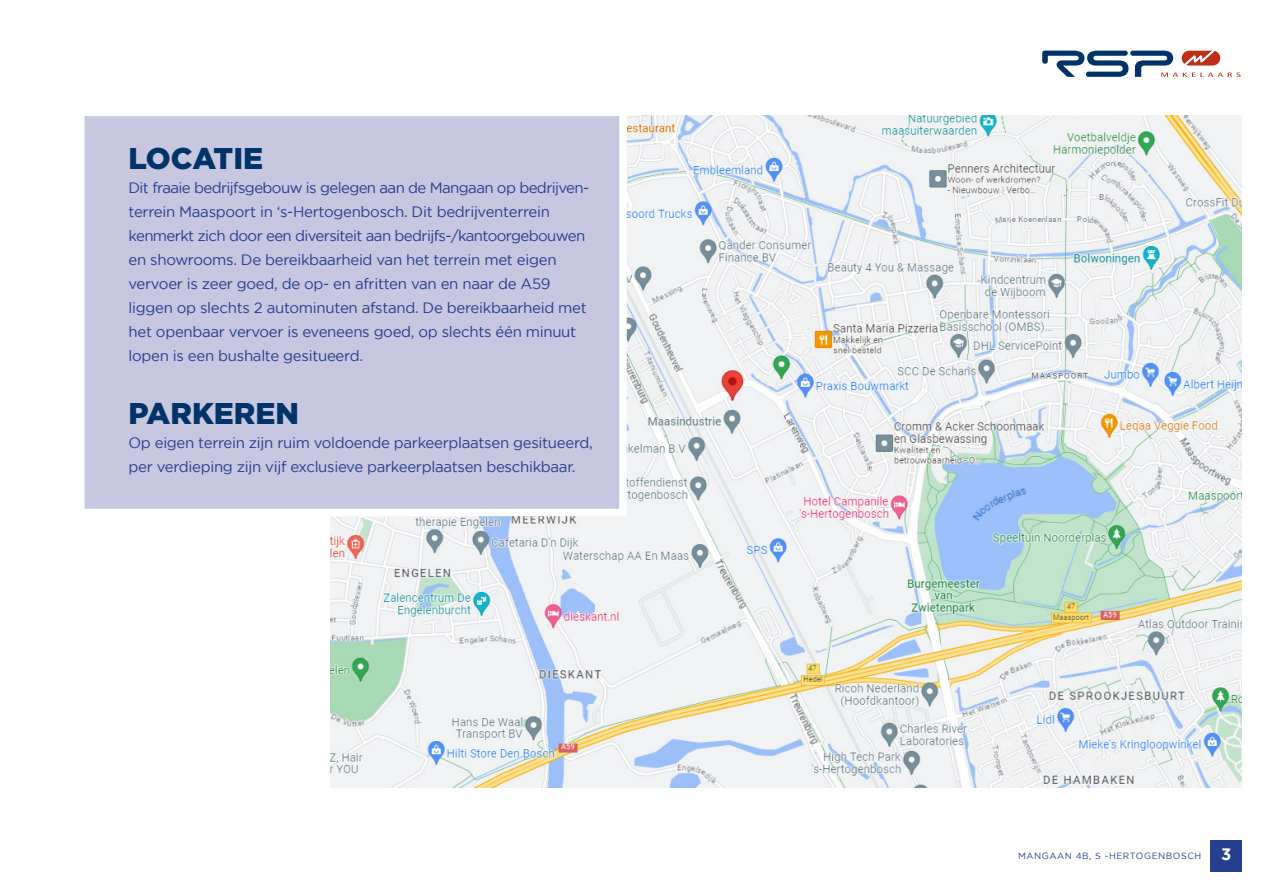
<style>
.page{position:relative;width:1263px;height:893px;background:#fff}
.page>*{position:absolute;margin:0;border:0;box-sizing:border-box;transform-origin:0 0}
.t1{font:900 30px "Gotham";color:#003367}
.t2{font:700 16.5px "Gotham";color:#fff}
.t3{font:15px/24px "Gotham";letter-spacing:-.02em;color:#253f8e}
.t4{font:15px "Gotham";letter-spacing:-.04em;color:#253f8e}
.t5{font:9px "Gotham";letter-spacing:.06em;color:#253f8e}
</style>
<div class="page">
<img style="left:331px;top:116px;width:911px;height:672px">
<svg style="left:1042px;top:50px;width:199px;height:27px"></svg>
<div style="left:1210px;top:840px;width:32px;height:32px;background:#253f8e"></div>
<div style="left:77px;top:109px;width:550px;height:407px;background:#c7c7e0;border:8px solid #fff"></div>
<p class="t1" style="left:128px;top:141px;width:136px">LOCATIE</p>
<p class="t4" style="left:128px;top:179px;width:462px">Dit fraaie bedrijfsgebouw is gelegen aan de Mangaan op bedrijven-</p>
<p class="t3" style="left:128px;top:200px;width:460px">terrein Maaspoort in ‘s-Hertogenbosch. Dit bedrijventerrein kenmerkt zich door een diversiteit aan bedrijfs-/kantoorgebouwen en showrooms. De bereikbaarheid van het terrein met eigen vervoer is zeer goed, de op- en afritten van en naar de A59 liggen op slechts 2 autominuten afstand. De bereikbaarheid met het openbaar vervoer is eveneens goed, op slechts één minuut lopen is een bushalte gesitueerd.</p>
<p class="t1" style="left:128px;top:396px;width:172px">PARKEREN</p>
<p class="t3" style="left:128px;top:431px;width:466px">Op eigen terrein zijn ruim voldoende parkeerplaatsen gesitueerd, per verdieping zijn vijf exclusieve parkeerplaatsen beschikbaar.</p>
<p class="t5" style="left:1018px;top:850px;width:185px">MANGAAN 4B, S -HERTOGENBOSCH</p>
<p class="t2" style="left:1221px;top:845px;width:12px">3</p>
</div>
